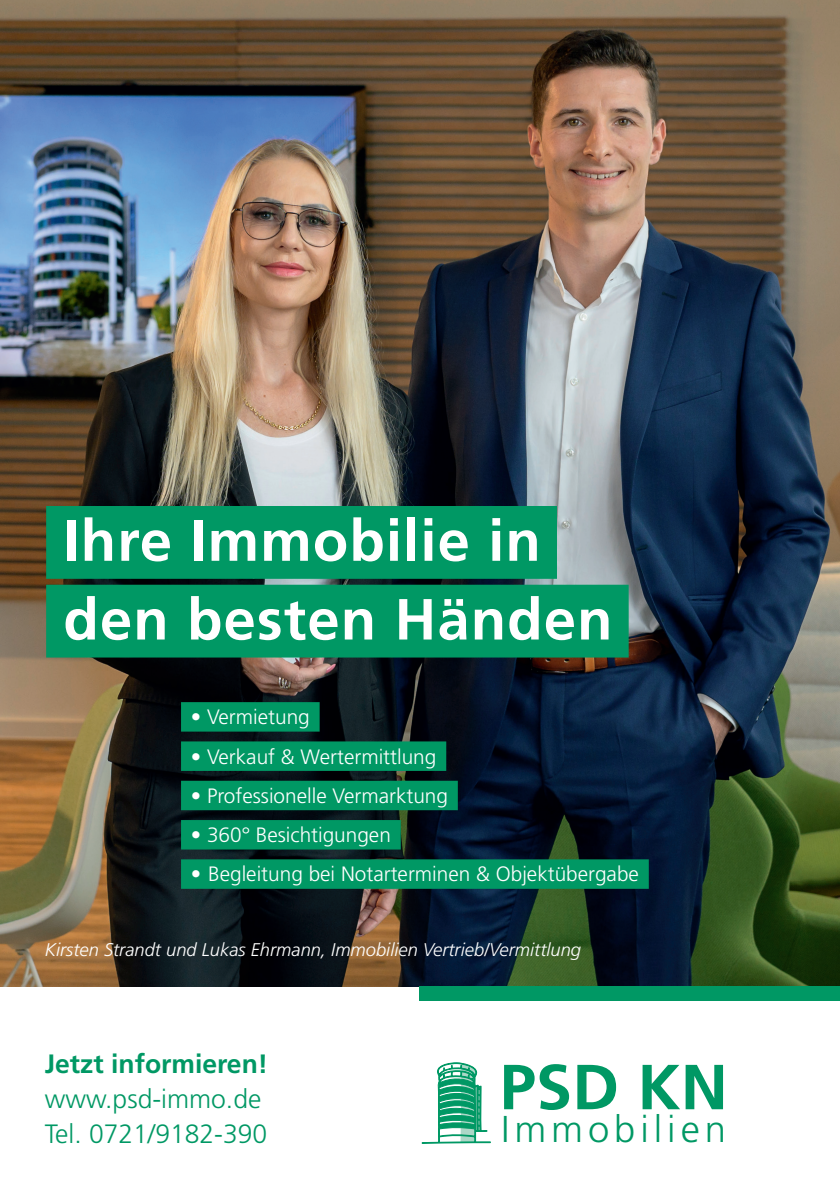
<style>
.page{position:relative;width:840px;height:1191px;background:#fff}
.page>*{position:absolute;margin:0;border:0;box-sizing:border-box;transform-origin:0 0}
.t1{font:700 63.6px "Frutiger LT";color:#009864}
.t2{font:700 58px/78.6px "Frutiger LT Pro";letter-spacing:.02em;color:#fff}
.t3{font:300 37.4px "Frutiger LT";letter-spacing:.13em;color:#009864}
.t4{font:300 26.6px/34.6px "Frutiger LT Pro";color:#009864}
.t5{font:300 20.8px "Frutiger LT Pro";color:#fff}
.t6{font:italic 300 18.4px "Frutiger LT Pro";color:#fff}
.s1{font-weight:700}
</style>
<div class="page">
<img style="left:0;top:0;width:839px;height:986px">
<svg style="left:421px;top:1062px;width:70px;height:81px"></svg>
<div style="left:419px;top:986px;width:420px;height:14px;background:#009864"></div>
<div style="left:181px;top:702px;width:138px;height:29px;background:#009864"></div>
<div style="left:181px;top:741px;width:265px;height:30px;background:#009864"></div>
<div style="left:181px;top:780px;width:276px;height:30px;background:#009864"></div>
<div style="left:181px;top:820px;width:219px;height:29px;background:#009864"></div>
<div style="left:181px;top:859px;width:467px;height:29px;background:#009864"></div>
<div style="left:46px;top:506px;width:510px;height:73px;background:#009864"></div>
<div style="left:46px;top:585px;width:582px;height:72px;background:#009864"></div>
<p class="t2" style="left:63px;top:501px;width:550px">Ihre Immobilie in den besten Händen</p>
<p class="t5" style="left:191px;top:705px;width:120px">• Vermietung</p>
<p class="t5" style="left:191px;top:744px;width:247px">• Verkauf &amp; Wertermittlung</p>
<p class="t5" style="left:191px;top:783px;width:258px">• Professionelle Vermarktung</p>
<p class="t5" style="left:191px;top:823px;width:201px">• 360° Besichtigungen</p>
<p class="t5" style="left:191px;top:862px;width:449px">• Begleitung bei Notarterminen &amp; Objektübergabe</p>
<p class="t6" style="left:45px;top:938px;width:537px">Kirsten Strandt und Lukas Ehrmann, Immobilien Vertrieb/Vermittlung</p>
<p class="t4" style="left:45px;top:1047px;width:225px"><span class="s1">Jetzt informieren! </span>www.psd-immo.de<br>Tel. 0721/9182-390</p>
<p class="t1" style="left:499px;top:1049px;width:230px">PSD KN</p>
<p class="t3" style="left:500px;top:1108px;width:226px">Immobilien</p>
</div>
